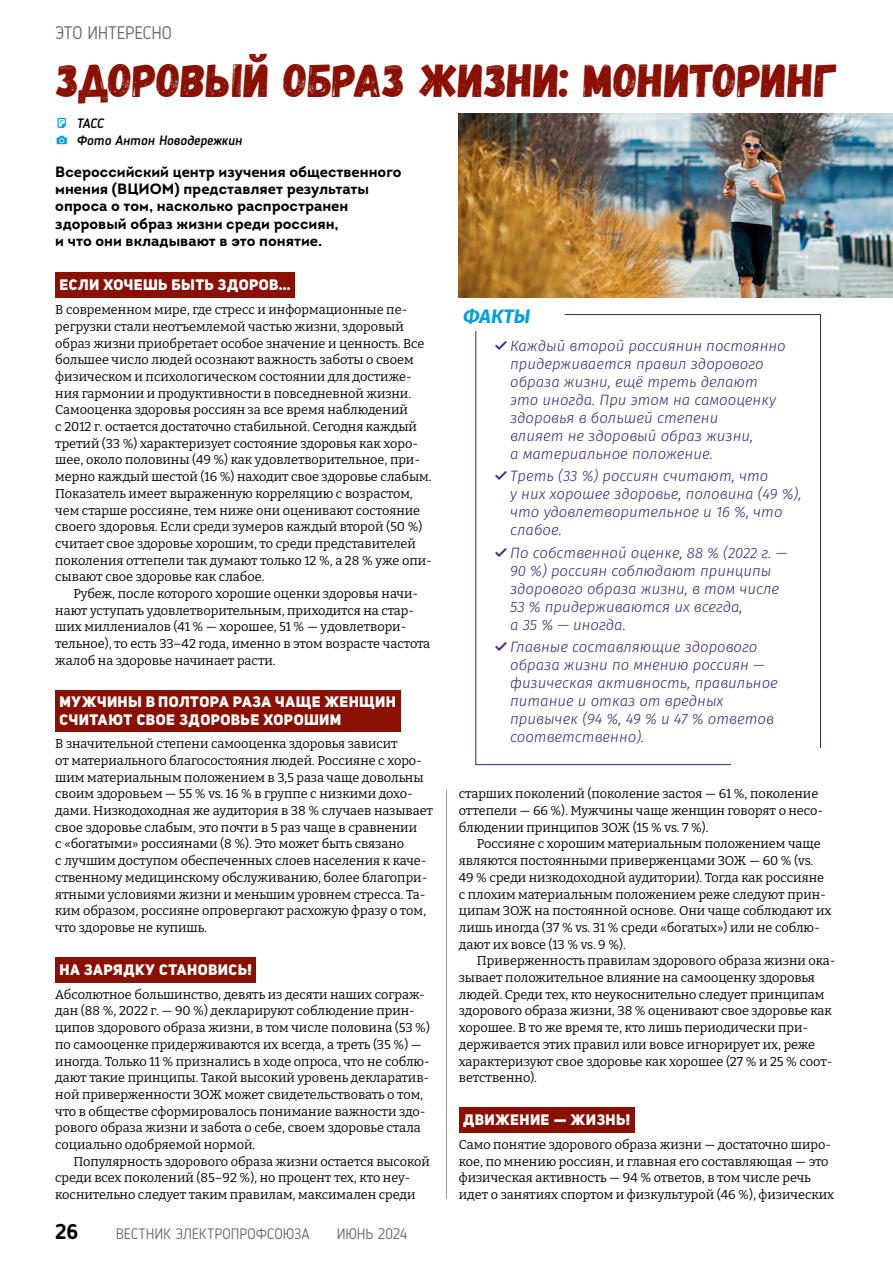
<style>
.page{position:relative;width:893px;height:1263px;background:#fff}
.page>*{position:absolute;margin:0;border:0;box-sizing:border-box;transform-origin:0 0}
.Заголовок{font:46.8px "Gagalin";color:#8a1002}
.t1{font:700 21px "Blogger Sans";color:#000}
.Основа{font:italic 700 19.5px "Fira Sans";letter-spacing:.01em;color:#009fe3}
.Kolontitul{font:300 18px "Blogger Sans";letter-spacing:-.01em;color:#636362}
.t2{font:italic 300 15px/18px "Fira Sans";color:#302683}
.Эпиграф{font:700 15px/17.2px "Intro";color:#000}
.Подзаголовок{font:15px "Uni Sans Heavy Caps";letter-spacing:.03em;color:#fff}
.t3{font:300 15px "Blogger Sans";color:#636362}
.Подпись{font:italic 500 13.5px "Blogger Sans";color:#000}
.Основа-2{font:12.75px/16.6px "Bitter";color:#000}
</style>
<div class="page">
<div style="left:55px;top:272px;width:240px;height:25px;background:#8a1002"></div>
<div style="left:55px;top:690px;width:345px;height:42px;background:#8a1002"></div>
<div style="left:55px;top:957px;width:201px;height:25px;background:#8a1002"></div>
<div style="left:459px;top:1107px;width:175px;height:25px;background:#8a1002"></div>
<img style="left:459px;top:114px;width:434px;height:183px">
<hr style="left:446px;top:790px;width:1px;height:409px;background:#9c9d9d">
<p class="Kolontitul" style="left:55px;top:22px;width:118px">ЭТО ИНТЕРЕСНО</p>
<p class="Заголовок" style="left:55px;top:51px;width:784px">ЗДОРОВЫЙ ОБРАЗ ЖИЗНИ: МОНИТОРИНГ</p>
<p class="Подпись" style="left:77px;top:116px;width:29px">ТАСС</p>
<p class="Подпись" style="left:77px;top:132px;width:167px">Фото Антон Новодережкин</p>
<p class="Эпиграф" style="left:55px;top:163px;width:348px">Всероссийский центр изучения общественного мнения (ВЦИОМ) представляет результаты опроса о том, насколько распространен здоровый образ жизни среди россиян,<br>и что они вкладывают в это понятие.</p>
<p class="Подзаголовок" style="left:60px;top:275px;width:233px">ЕСЛИ ХОЧЕШЬ БЫТЬ ЗДОРОВ…</p>
<p class="Основа-2" style="left:55px;top:301px;width:378px">В современном мире, где стресс и информационные пе&shy;регрузки стали неотъемлемой частью жизни, здоровый образ жизни приобретает особое значение и ценность. Все большее число людей осознают важность заботы о своем физическом и психологическом состоянии для достиже&shy;ния гармонии и продуктивности в повседневной жизни.<br>Самооценка здоровья россиян за все время наблюдений<br>с 2012 г. остается достаточно стабильной. Сегодня каждый третий (33 %) характеризует состояние здоровья как хоро&shy;шее, около половины (49 %) как удовлетворительное, при&shy;мерно каждый шестой (16 %) находит свое здоровье слабым.<br>Показатель имеет выраженную корреляцию с возрастом, чем старше россияне, тем ниже они оценивают состояние своего здоровья. Если среди зумеров каждый второй (50 %) считает свое здоровье хорошим, то среди представителей поколения оттепели так думают только 12 %, а 28 % уже опи&shy;сывают свое здоровье как слабое.</p>
<p class="Основа-2" style="left:55px;top:585px;width:376px;text-indent:18px">Рубеж, после которого хорошие оценки здоровья начи&shy;нают уступать удовлетворительным, приходится на стар&shy;ших миллениалов (41 % — хорошее, 51 % — удовлетвори&shy;тельное), то есть 33–42 года, именно в этом возрасте частота жалоб на здоровье начинает расти.</p>
<p class="Подзаголовок" style="left:60px;top:692px;width:338px">МУЖЧИНЫ В ПОЛТОРА РАЗА ЧАЩЕ ЖЕНЩИН</p>
<p class="Подзаголовок" style="left:60px;top:710px;width:283px">СЧИТАЮТ СВОЕ ЗДОРОВЬЕ ХОРОШИМ</p>
<p class="Основа-2" style="left:55px;top:735px;width:379px">В значительной степени самооценка здоровья зависит<br>от материального благосостояния людей. Россияне с хоро&shy;шим материальным положением в 3,5 раза чаще довольны своим здоровьем — 55 % vs. 16 % в группе с низкими дохо&shy;дами. Низкодоходная же аудитория в 38 % случаев называет свое здоровье слабым, это почти в 5 раз чаще в сравнении<br>с «богатыми» россиянами (8 %). Это может быть связано<br>с лучшим доступом обеспеченных слоев населения к каче&shy;ственному медицинскому обслуживанию, более благопри&shy;ятными условиями жизни и меньшим уровнем стресса. Та&shy;ким образом, россияне опровергают расхожую фразу о том, что здоровье не купишь.</p>
<p class="Подзаголовок" style="left:60px;top:960px;width:194px">НА ЗАРЯДКУ СТАНОВИСЬ!</p>
<p class="Основа-2" style="left:55px;top:986px;width:376px">Абсолютное большинство, девять из десяти наших сограж&shy;дан (88 %, 2022 г. — 90 %) декларируют соблюдение прин&shy;ципов здорового образа жизни, в том числе половина (53 %) по самооценке придерживаются их всегда, а треть (35 %) — иногда. Только 11 % признались в ходе опроса, что не соблю&shy;дают такие принципы. Такой высокий уровень декларатив&shy;ной приверженности ЗОЖ может свидетельствовать о том, что в обществе сформировалось понимание важности здо&shy;рового образа жизни и забота о себе, своем здоровье стала социально одобряемой нормой.</p>
<p class="Основа-2" style="left:55px;top:1152px;width:376px;text-indent:18px">Популярность здорового образа жизни остается высокой среди всех поколений (85–92 %), но процент тех, кто неу&shy;коснительно следует таким правилам, максимален среди</p>
<h2 class="t1" style="left:55px;top:1219px;width:24px">26</h2>
<p class="t3" style="left:116px;top:1225px;width:195px">ВЕСТНИК ЭЛЕКТРОПРОФСОЮЗА</p>
<p class="t3" style="left:337px;top:1225px;width:72px">ИЮНЬ 2024</p>
<p class="Основа" style="left:463px;top:300px;width:69px">ФАКТЫ</p>
<p class="t2" style="left:510px;top:337px;width:277px">Каждый второй россиянин постоянно придерживается правил здорового образа жизни, ещё треть делают это иногда. При этом на самооценку здоровья в большей степени<br>влияет не здоровый образ жизни,<br>а материальное положение.</p>
<p class="t2" style="left:510px;top:467px;width:293px">Треть (33 %) россиян считают, что<br>у них хорошее здоровье, половина (49 %), что удовлетворительное и 16 %, что слабое.</p>
<p class="t2" style="left:510px;top:543px;width:279px">По собственной оценке, 88 % (2022 г. —<br>90 %) россиян соблюдают принципы здорового образа жизни, в том числе<br>53 % придерживаются их всегда,<br>а 35 % — иногда.</p>
<p class="t2" style="left:510px;top:638px;width:269px">Главные составляющие здорового образа жизни по мнению россиян — физическая активность, правильное питание и отказ от вредных привычек (94 %, 49 % и 47 % ответов соответственно).</p>
<p class="Основа-2" style="left:459px;top:785px;width:366px">старших поколений (поколение застоя — 61 %, поколение оттепели — 66 %). Мужчины чаще женщин говорят о несо&shy;блюдении принципов ЗОЖ (15 % vs. 7 %).</p>
<p class="Основа-2" style="left:459px;top:835px;width:374px;text-indent:18px">Россияне с хорошим материальным положением чаще являются постоянными приверженцами ЗОЖ — 60 % (vs.<br>49 % среди низкодоходной аудитории). Тогда как россияне с плохим материальным положением реже следуют прин&shy;ципам ЗОЖ на постоянной основе. Они чаще соблюдают их лишь иногда (37 % vs. 31 % среди «богатых») или не соблю&shy;дают их вовсе (13 % vs. 9 %).</p>
<p class="Основа-2" style="left:459px;top:952px;width:378px;text-indent:18px">Приверженность правилам здорового образа жизни ока&shy;зывает положительное влияние на самооценку здоровья людей. Среди тех, кто неукоснительно следует принципам здорового образа жизни, 38 % оценивают свое здоровье как хорошее. В то же время те, кто лишь периодически при&shy;держивается этих правил или вовсе игнорирует их, реже характеризуют свое здоровье как хорошее (27 % и 25 % соот&shy;ветственно).</p>
<p class="Подзаголовок" style="left:463px;top:1110px;width:168px">ДВИЖЕНИЕ — ЖИЗНЬ!</p>
<p class="Основа-2" style="left:459px;top:1136px;width:377px">Само понятие здорового образа жизни — достаточно широ&shy;кое, по мнению россиян, и главная его составляющая — это физическая активность — 94 % ответов, в том числе речь идет о занятиях спортом и физкультурой (46 %), физических</p>
</div>
